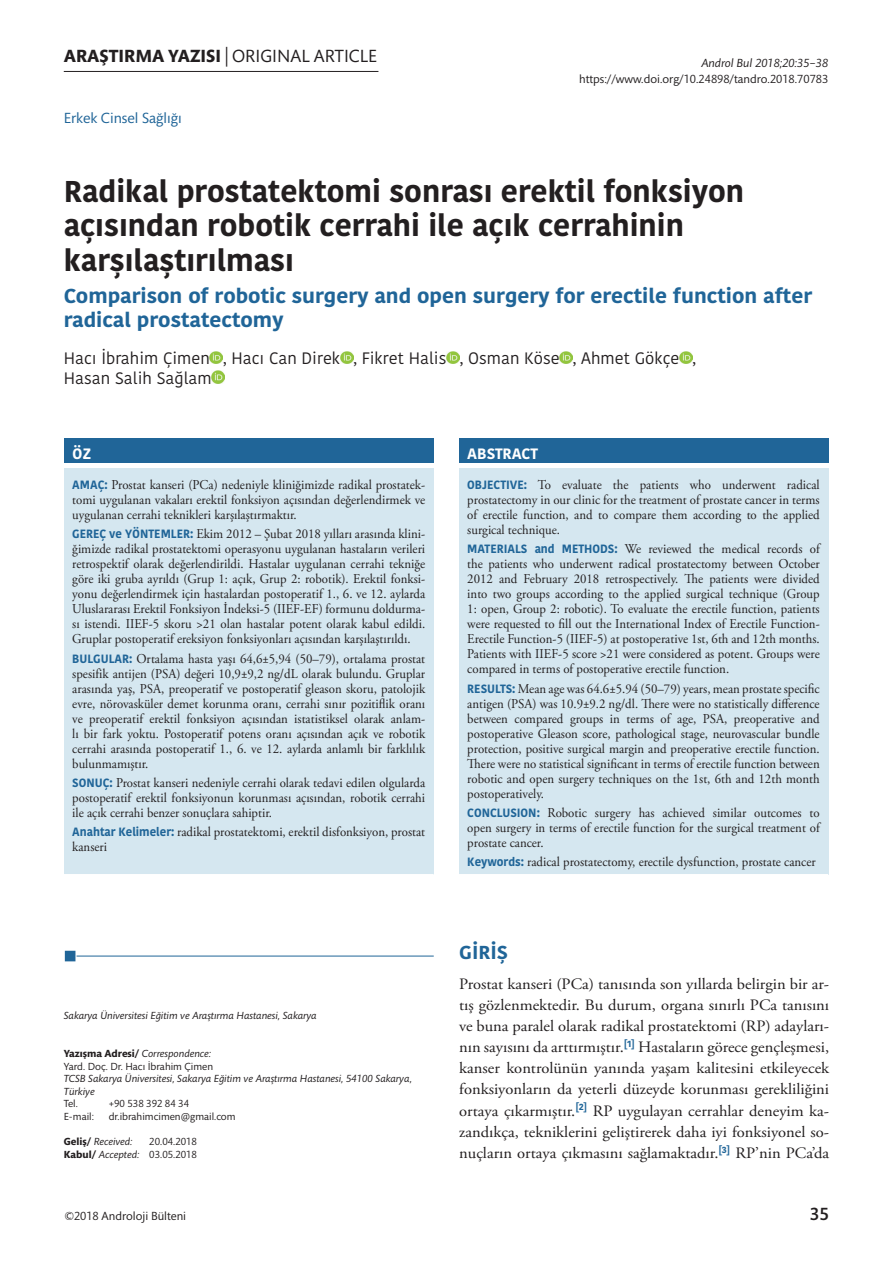
<style>
.page{position:relative;width:893px;height:1263px;background:#fff}
.page>*{position:absolute;margin:0;border:0;box-sizing:border-box;transform-origin:0 0}
.t1{font:700 30px/34.5px "Kohinoor Devanagari";color:#231f20}
.t2{font:700 20.1px/24px "Kohinoor Devanagari";color:#206598;scale:1.04 1}
.t3{font:700 18.75px "Kohinoor Devanagari";color:#206598;scale:1.04 1}
.t4{font:18px "Mundo Sans Std";color:#231f20}
.t5{font:500 18px "Mundo Sans Std";color:#231f20}
.t6{font:16.5px/19.8px "Kohinoor Devanagari";color:#231f20}
.t7{font:15.9px/21.1px "Adobe Garamond Pro";color:#231f20;text-align:justify;scale:1.04 1}
.t8{font:15px "Mundo Sans Std";color:#206598}
.t9{font:700 15px "Kohinoor Devanagari";color:#fff}
.t10{font:13.5px/15px "Adobe Garamond Pro";color:#231f20;text-align:justify;scale:.95 1}
.t11{font:12px "Mundo Sans Std";color:#231f20}
.t12{font:italic 12px "Mundo Sans Std";color:#231f20}
.t13{font:italic 10.5px/12.6px "Mundo Sans Std";color:#231f20}
.t14{font:10.5px/12.6px "Mundo Sans Std";color:#231f20}
.s1{font-weight:700}
.s2{font-family:"Kohinoor Devanagari";font-weight:700;font-size:12px;color:#206598}
.s3{font-style:italic}
.s4{font-weight:700;font-style:normal}
</style>
<div class="page">
<svg style="left:210px;top:351px;width:13px;height:13px"></svg>
<svg style="left:340px;top:351px;width:13px;height:13px"></svg>
<svg style="left:447px;top:351px;width:12px;height:13px"></svg>
<svg style="left:560px;top:351px;width:13px;height:13px"></svg>
<svg style="left:679px;top:351px;width:13px;height:13px"></svg>
<svg style="left:212px;top:371px;width:12px;height:13px"></svg>
<div style="left:459px;top:438px;width:369px;height:26px;background:#206598"></div>
<div style="left:459px;top:468px;width:369px;height:407px;background:#d5e7f0"></div>
<hr style="left:459px;top:874px;width:369px;height:1px;background:#fff">
<div style="left:64px;top:438px;width:370px;height:26px;background:#206598"></div>
<div style="left:64px;top:468px;width:370px;height:407px;background:#d5e7f0"></div>
<hr style="left:64px;top:874px;width:370px;height:1px;background:#fff">
<hr style="left:64px;top:71px;width:314px;height:1px;background:#231f20">
<div style="left:65px;top:951px;width:10px;height:10px;background:#206598"></div>
<hr style="left:77px;top:956px;width:357px;height:1px;background:#206598">
<h3 class="t4" style="left:64px;top:46px;width:315px"><span class="s1">ARAŞTIRMA YAZISI</span> | ORIGINAL ARTICLE</h3>
<p class="t8" style="left:64px;top:110px;width:120px">Erkek Cinsel Sağlığı</p>
<p class="t12" style="left:701px;top:56px;width:128px">Androl Bul 2018;20:35−38</p>
<p class="t11" style="left:579px;top:73px;width:250px">https://www.doi.org/10.24898/tandro.2018.70783</p>
<h1 class="t1" style="left:64px;top:173px;width:682px">Radikal prostatektomi sonrası erektil fonksiyon açısından robotik cerrahi ile açık cerrahinin karşılaştırılması</h1>
<h2 class="t2" style="left:64px;top:284px;width:721px">Comparison of robotic surgery and open surgery for erectile function after radical prostatectomy</h2>
<p class="t6" style="left:64px;top:348px;width:634px">Hacı İbrahim Çimen , Hacı Can Direk , Fikret Halis , Osman Köse , Ahmet Gökçe ,<br>Hasan Salih Sağlam</p>
<p class="t9" style="left:72px;top:440px;width:20px">ÖZ</p>
<p class="t10" style="left:72px;top:478px;width:373px"><span class="s2">AMAÇ:</span> Prostat kanseri (PCa) nedeniyle kliniğimizde radikal prostatek&shy;tomi uygulanan vakaları erektil fonksiyon açısından değerlendirmek ve uygulanan cerrahi teknikleri karşılaştırmaktır.</p>
<p class="t10" style="left:72px;top:527px;width:373px"><span class="s2">GEREÇ ve YÖNTEMLER:</span> Ekim 2012 – Şubat 2018 yılları arasında klini&shy;ğimizde radikal prostatektomi operasyonu uygulanan hastaların verileri retrospektif olarak değerlendirildi. Hastalar uygulanan cerrahi tekniğe göre iki gruba ayrıldı (Grup 1: açık, Grup 2: robotik). Erektil fonksi&shy;yonu değerlendirmek için hastalardan postoperatif 1., 6. ve 12. aylarda Uluslararası Erektil Fonksiyon İndeksi-5 (IIEF-EF) formunu doldurma&shy;sı istendi. IIEF-5 skoru &gt;21 olan hastalar potent olarak kabul edildi.<br>Gruplar postoperatif ereksiyon fonksiyonları açısından karşılaştırıldı.</p>
<p class="t10" style="left:72px;top:651px;width:373px"><span class="s2">BULGULAR:</span> Ortalama hasta yaşı 64,6±5,94 (50–79), ortalama prostat spesifik antijen (PSA) değeri 10,9±9,2 ng/dL olarak bulundu. Gruplar arasında yaş, PSA, preoperatif ve postoperatif gleason skoru, patolojik evre, nörovasküler demet korunma oranı, cerrahi sınır pozitiflik oranı ve preoperatif erektil fonksiyon açısından istatistiksel olarak anlam&shy;lı bir fark yoktu. Postoperatif potens oranı açısından açık ve robotik cerrahi arasında postoperatif 1., 6. ve 12. aylarda anlamlı bir farklılık bulunmamıştır.</p>
<p class="t10" style="left:72px;top:776px;width:373px"><span class="s2">SONUÇ:</span> Prostat kanseri nedeniyle cerrahi olarak tedavi edilen olgularda postoperatif erektil fonksiyonun korunması açısından, robotik cerrahi ile açık cerrahi benzer sonuçlara sahiptir.</p>
<p class="t10" style="left:72px;top:825px;width:373px"><span class="s2">Anahtar Kelimeler:</span> radikal prostatektomi, erektil disfonksiyon, prostat kanseri</p>
<p class="t13" style="left:64px;top:1009px;width:254px">Sakarya Üniversitesi Eğitim ve Araştırma Hastanesi, Sakarya</p>
<p class="t14" style="left:64px;top:1047px;width:151px"><span class="s1">Yazışma Adresi/</span> <span class="s3">Correspondence:<br></span>Yard. Doç. Dr. Hacı İbrahim Çimen</p>
<p class="t13" style="left:64px;top:1072px;width:350px">TCSB Sakarya Üniversitesi, Sakarya Eğitim ve Araştırma Hastanesi, 54100 Sakarya,<br>Türkiye</p>
<p class="t14" style="left:64px;top:1098px;width:16px">Tel.</p>
<p class="t14" style="left:109px;top:1098px;width:82px">+90 538 392 84 34</p>
<p class="t14" style="left:64px;top:1110px;width:32px">E-mail:</p>
<p class="t14" style="left:109px;top:1110px;width:128px">dr.ibrahimcimen@gmail.com</p>
<p class="t13" style="left:64px;top:1135px;width:70px"><span class="s4">Geliş/</span> Received:</p>
<p class="t14" style="left:64px;top:1136px;width:135px;text-align:right">20.04.2018<br><span class="s1">Kabul/</span> <span class="s3">Accepted:</span> 03.05.2018</p>
<p class="t9" style="left:467px;top:440px;width:72px">ABSTRACT</p>
<p class="t10" style="left:467px;top:478px;width:372px"><span class="s2">OBJECTIVE:</span> To evaluate the patients who underwent radical prostatectomy in our clinic for the treatment of prostate cancer in terms of erectile function, and to compare them according to the applied surgical technique.</p>
<p class="t10" style="left:467px;top:542px;width:372px"><span class="s2">MATERIALS and METHODS:</span> We reviewed the medical records of the patients who underwent radical prostatectomy between October 2012 and February 2018 retrospectively. The patients were divided into two groups according to the applied surgical technique (Group 1: open, Group 2: robotic). To evaluate the erectile function, patients were requested to fill out the International Index of Erectile Function-Erectile Function-5 (IIEF-5) at postoperative 1st, 6th and 12th months.<br>Patients with IIEF-5 score &gt;21 were considered as potent. Groups were compared in terms of postoperative erectile function.</p>
<p class="t10" style="left:467px;top:681px;width:372px"><span class="s2">RESULTS:</span> Mean age was 64.6±5.94 (50–79) years, mean prostate specific antigen (PSA) was 10.9±9.2 ng/dl. There were no statistically difference between compared groups in terms of age, PSA, preoperative and postoperative Gleason score, pathological stage, neurovascular bundle protection, positive surgical margin and preoperative erectile function.<br>There were no statistical significant in terms of erectile function between robotic and open surgery techniques on the 1st, 6th and 12th month postoperatively.</p>
<p class="t10" style="left:467px;top:806px;width:372px"><span class="s2">CONCLUSION:</span> Robotic surgery has achieved similar outcomes to open surgery in terms of erectile function for the surgical treatment of prostate cancer.</p>
<p class="t10" style="left:467px;top:855px;width:368px"><span class="s2">Keywords:</span> radical prostatectomy, erectile dysfunction, prostate cancer</p>
<h3 class="t3" style="left:459px;top:936px;width:48px">GİRİŞ</h3>
<p class="t7" style="left:459px;top:974px;width:357px">Prostat kanseri (PCa) tanısında son yıllarda belirgin bir ar&shy;tış gözlenmektedir. Bu durum, organa sınırlı PCa tanısını ve buna paralel olarak radikal prostatektomi (RP) adayları&shy;nın sayısını da arttırmıştır.<sup>[1]</sup> Hastaların görece gençleşmesi, kanser kontrolünün yanında yaşam kalitesini etkileyecek fonksiyonların da yeterli düzeyde korunması gerekliliğini ortaya çıkarmıştır.<sup>[2]</sup> RP uygulayan cerrahlar deneyim ka&shy;zandıkça, tekniklerini geliştirerek daha iyi fonksiyonel so&shy;nuçların ortaya çıkmasını sağlamaktadır.<sup>[3]</sup> RP’nin PCa’da</p>
<p class="t11" style="left:65px;top:1210px;width:123px">©2018 Androloji Bülteni</p>
<h3 class="t5" style="left:810px;top:1205px;width:21px">35</h3>
</div>
